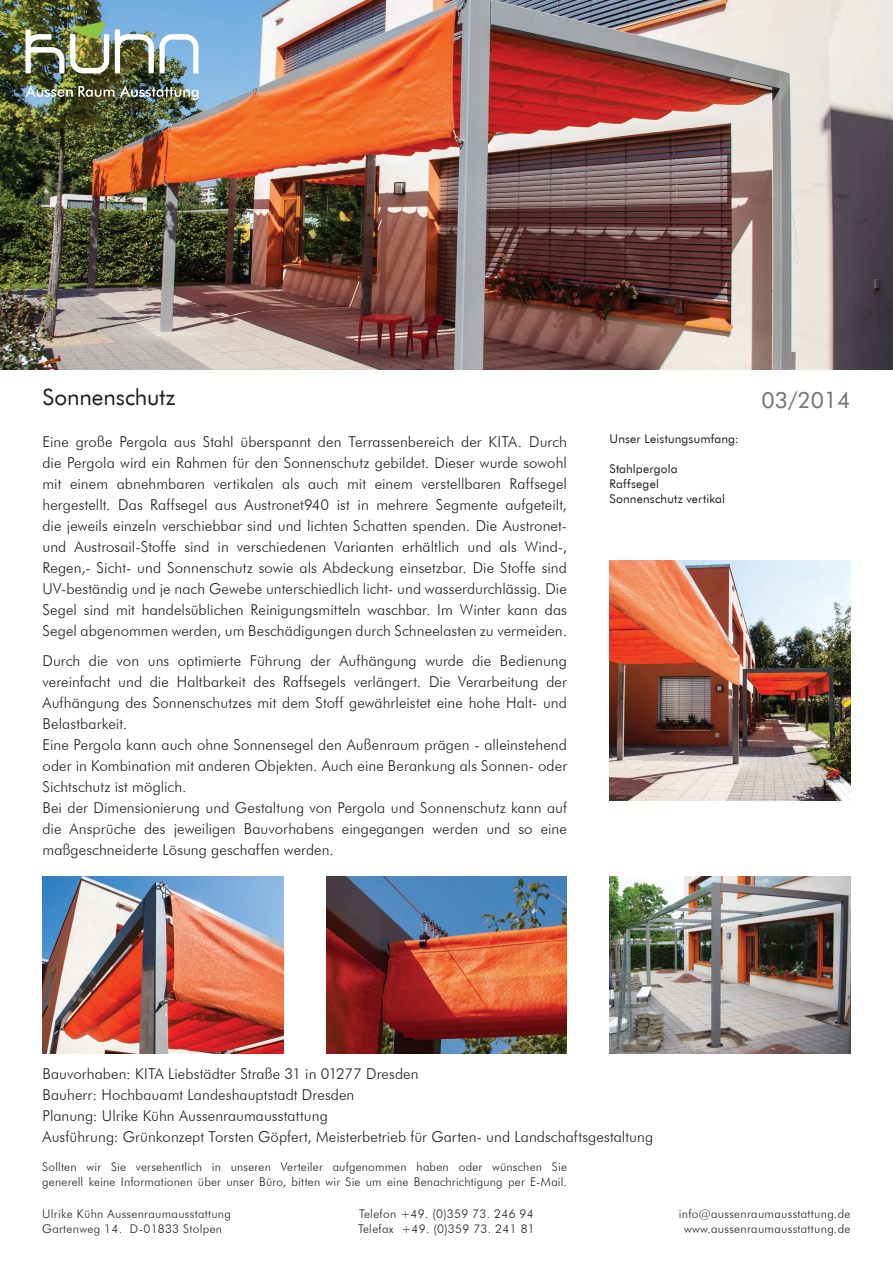
<style>
.page{position:relative;width:893px;height:1263px;background:#fff}
.page>*{position:absolute;margin:0;border:0;box-sizing:border-box;transform-origin:0 0}
.t1{font:22.5px "Futura BT";color:#231f20}
.t2{font:22.5px "Futura BT";color:#787374}
.t3{font:300 15px/21px "Futura BT";letter-spacing:.005em;color:#231f20}
.t4{font:300 12px/15px "Futura BT";letter-spacing:.025em;color:#231f20}
.t5{font:12px/15px "Futura BT";letter-spacing:.015em;color:#231f20}
</style>
<div class="page">
<img style="left:0;top:0;width:893px;height:370px">
<img style="left:115px;top:30px;width:83px;height:43px">
<img style="left:26px;top:21px;width:83px;height:52px">
<svg style="left:26px;top:86px;width:88px;height:11px"></svg>
<svg style="left:120px;top:86px;width:78px;height:14px"></svg>
<img style="left:326px;top:876px;width:241px;height:177px">
<img style="left:609px;top:876px;width:241px;height:177px">
<img style="left:43px;top:876px;width:240px;height:177px">
<img style="left:609px;top:560px;width:241px;height:240px">
<h1 class="t1" style="left:43px;top:383px;width:135px">Sonnenschutz</h1>
<p class="t3" style="left:43px;top:431px;width:526px;text-align:justify">Eine große Pergola aus Stahl überspannt den Terrassenbereich der KITA. Durch die Pergola wird ein Rahmen für den Sonnenschutz gebildet. Dieser wurde sowohl mit einem abnehmbaren vertikalen als auch mit einem verstellbaren Raffsegel hergestellt. Das Raffsegel aus Austronet940 ist in mehrere Segmente aufgeteilt, die jeweils einzeln verschiebbar sind und lichten Schatten spenden. Die Austronet&shy;und Austrosail-Stoffe sind in verschiedenen Varianten erhältlich und als Wind-, Regen,- Sicht- und Sonnenschutz sowie als Abdeckung einsetzbar. Die Stoffe sind UV-beständig und je nach Gewebe unterschiedlich licht- und wasserdurchlässig. Die Segel sind mit handelsüblichen Reinigungsmitteln waschbar. Im Winter kann das Segel abgenommen werden, um Beschädigungen durch Schneelasten zu vermeiden.</p>
<p class="t3" style="left:43px;top:650px;width:526px">Durch die von uns optimierte Führung der Aufhängung wurde die Bedienung vereinfacht und die Haltbarkeit des Raffsegels verlängert. Die Verarbeitung der Aufhängung des Sonnenschutzes mit dem Stoff gewährleistet eine hohe Halt- und Belastbarkeit.<br>Eine Pergola kann auch ohne Sonnensegel den Außenraum prägen - alleinstehend oder in Kombination mit anderen Objekten. Auch eine Berankung als Sonnen- oder Sichtschutz ist möglich.<br>Bei der Dimensionierung und Gestaltung von Pergola und Sonnenschutz kann auf die Ansprüche des jeweiligen Bauvorhabens eingegangen werden und so eine maßgeschneiderte Lösung geschaffen werden.</p>
<p class="t5" style="left:609px;top:431px;width:131px">Unser Leistungsumfang:</p>
<p class="t5" style="left:609px;top:461px;width:117px">Stahlpergola<br>Raffsegel<br>Sonnenschutz vertikal</p>
<h1 class="t2" style="left:761px;top:387px;width:91px">03/2014</h1>
<p class="t3" style="left:43px;top:1063px;width:612px">Bauvorhaben: KITA Liebstädter Straße 31 in 01277 Dresden<br>Bauherr: Hochbauamt Landeshauptstadt Dresden<br>Planung: Ulrike Kühn Aussenraumausstattung<br>Ausführung: Grünkonzept Torsten Göpfert, Meisterbetrieb für Garten- und Landschaftsgestaltung</p>
<p class="t4" style="left:42px;top:1159px;width:526px">Sollten wir Sie versehentlich in unseren Verteiler aufgenommen haben oder wünschen Sie generell keine Informationen über unser Büro, bitten wir Sie um eine Benachrichtigung per E-Mail.</p>
<p class="t4" style="left:42px;top:1206px;width:190px">Ulrike Kühn Aussenraumausstattung<br>Gartenweg 14. D-01833 Stolpen</p>
<p class="t4" style="left:358px;top:1206px;width:178px">Telefon +49. (0)359 73. 246 94<br>Telefax +49. (0)359 73. 241 81</p>
<p class="t4" style="left:679px;top:1206px;width:173px;text-align:center">info@aussenraumausstattung.de www.aussenraumausstattung.de</p>
</div>
